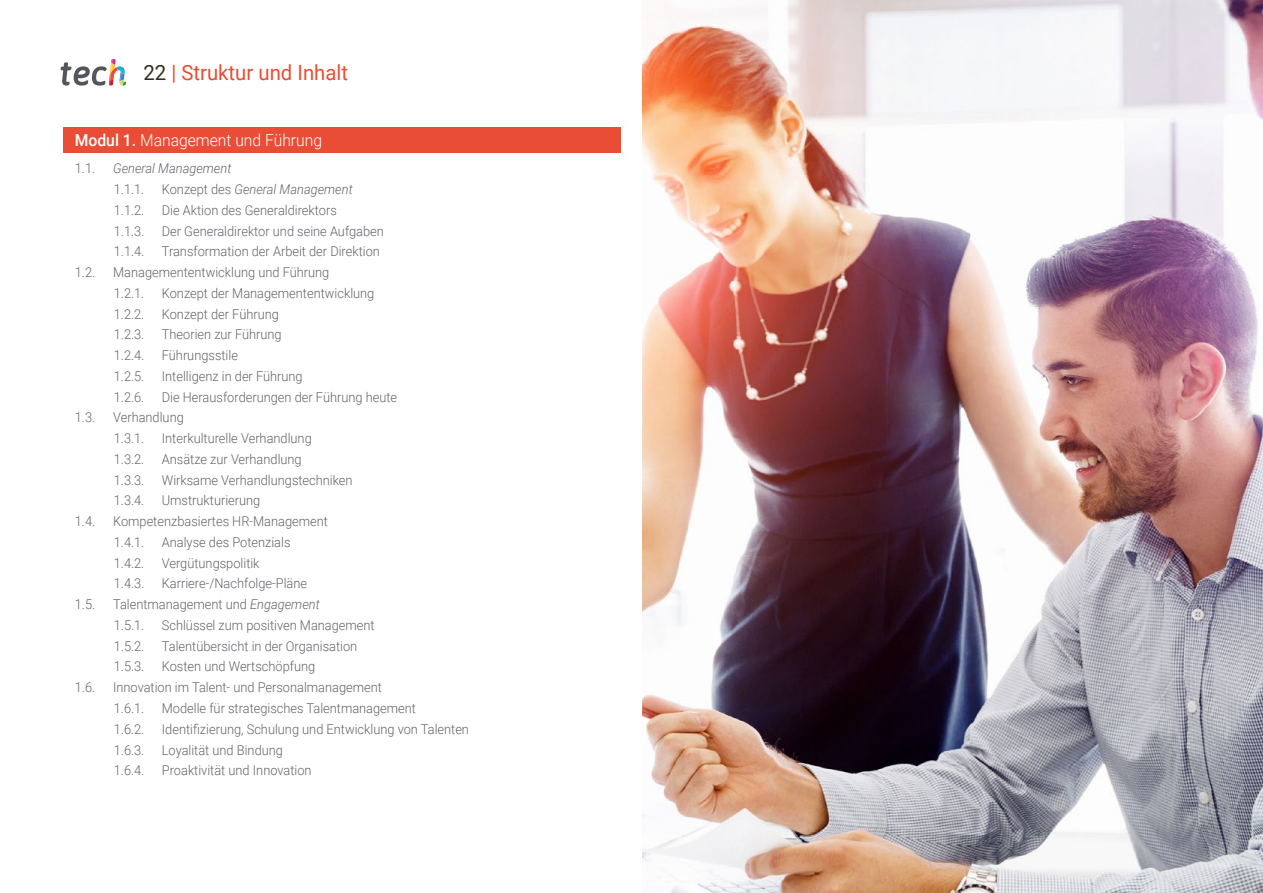
<style>
.page{position:relative;width:1263px;height:893px;background:#fff}
.page>*{position:absolute;margin:0;border:0;box-sizing:border-box;transform-origin:0 0}
.t1{font:21px "Roboto";color:#e94d35}
.t2{font:300 16.5px "Roboto";color:#fff;scale:.95 1}
.t3{font:300 13.5px/20.7px "Roboto";color:#61646a;scale:.95 1}
.t4{font:italic 300 13.5px "Roboto";color:#61646a;scale:.95 1}
.s1{color:#312e20}
.s2{font-weight:500}
.s3{font-style:normal}
.s4{font-style:italic}
</style>
<div class="page">
<img style="left:642px;top:0;width:621px;height:893px">
<svg style="left:61px;top:59px;width:65px;height:27px"></svg>
<div style="left:64px;top:128px;width:557px;height:25px;background:#e94d35"></div>
<h1 class="t1" style="left:144px;top:57px;width:206px"><span class="s1">22</span> | Struktur und Inhalt</h1>
<p class="t2" style="left:75px;top:129px;width:262px"><span class="s2">Modul 1.</span> Management und Führung</p>
<p class="t3" style="left:75px;top:158px;width:23px">1.1.</p>
<p class="t4" style="left:113px;top:159px;width:126px">General Management</p>
<p class="t3" style="left:114px;top:179px;width:34px">1.1.1.</p>
<p class="t4" style="left:162px;top:180px;width:202px"><span class="s3">Konzept des</span> General Management</p>
<p class="t3" style="left:114px;top:199px;width:34px">1.1.2.</p>
<p class="t3" style="left:162px;top:199px;width:186px">Die Aktion des Generaldirektors</p>
<p class="t3" style="left:114px;top:220px;width:34px">1.1.3.</p>
<p class="t3" style="left:162px;top:220px;width:235px">Der Generaldirektor und seine Aufgaben</p>
<p class="t3" style="left:114px;top:241px;width:34px">1.1.4.</p>
<p class="t3" style="left:162px;top:241px;width:231px">Transformation der Arbeit der Direktion</p>
<p class="t3" style="left:75px;top:262px;width:23px">1.2.</p>
<p class="t3" style="left:113px;top:262px;width:229px">Managemententwicklung und Führung<br>1.2.1.</p>
<p class="t3" style="left:162px;top:282px;width:225px">Konzept der Managemententwicklung</p>
<p class="t3" style="left:114px;top:303px;width:34px">1.2.2.</p>
<p class="t3" style="left:162px;top:303px;width:125px">Konzept der Führung</p>
<p class="t3" style="left:114px;top:324px;width:34px">1.2.3.</p>
<p class="t3" style="left:162px;top:324px;width:128px">Theorien zur Führung</p>
<p class="t3" style="left:114px;top:345px;width:34px">1.2.4.</p>
<p class="t3" style="left:162px;top:345px;width:82px">Führungsstile</p>
<p class="t3" style="left:114px;top:365px;width:34px">1.2.5.</p>
<p class="t3" style="left:162px;top:365px;width:150px">Intelligenz in der Führung</p>
<p class="t3" style="left:114px;top:386px;width:34px">1.2.6.</p>
<p class="t3" style="left:162px;top:386px;width:249px">Die Herausforderungen der Führung heute</p>
<p class="t3" style="left:75px;top:407px;width:23px">1.3.</p>
<p class="t3" style="left:113px;top:407px;width:76px">Verhandlung<br>1.3.1.</p>
<p class="t3" style="left:162px;top:428px;width:159px">Interkulturelle Verhandlung</p>
<p class="t3" style="left:114px;top:448px;width:34px">1.3.2.</p>
<p class="t3" style="left:162px;top:448px;width:149px">Ansätze zur Verhandlung</p>
<p class="t3" style="left:114px;top:469px;width:34px">1.3.3.</p>
<p class="t3" style="left:162px;top:469px;width:202px">Wirksame Verhandlungstechniken</p>
<p class="t3" style="left:114px;top:490px;width:34px">1.3.4.</p>
<p class="t3" style="left:162px;top:490px;width:105px">Umstrukturierung</p>
<p class="t3" style="left:75px;top:511px;width:23px">1.4.</p>
<p class="t3" style="left:113px;top:511px;width:228px">Kompetenzbasiertes HR-Management<br>1.4.1.</p>
<p class="t3" style="left:162px;top:531px;width:137px">Analyse des Potenzials</p>
<p class="t3" style="left:114px;top:552px;width:34px">1.4.2.</p>
<p class="t3" style="left:162px;top:552px;width:104px">Vergütungspolitik</p>
<p class="t3" style="left:114px;top:573px;width:34px">1.4.3.</p>
<p class="t3" style="left:162px;top:573px;width:154px">Karriere-/Nachfolge-Pläne</p>
<p class="t3" style="left:75px;top:594px;width:23px">1.5.</p>
<p class="t3" style="left:113px;top:594px;width:219px">Talentmanagement und <span class="s4">Engagement<br></span>1.5.1.</p>
<p class="t3" style="left:162px;top:614px;width:226px">Schlüssel zum positiven Management</p>
<p class="t3" style="left:114px;top:635px;width:34px">1.5.2.</p>
<p class="t3" style="left:162px;top:635px;width:207px">Talentübersicht in der Organisation</p>
<p class="t3" style="left:114px;top:656px;width:34px">1.5.3.</p>
<p class="t3" style="left:162px;top:656px;width:163px">Kosten und Wertschöpfung</p>
<p class="t3" style="left:75px;top:677px;width:23px">1.6.</p>
<p class="t3" style="left:113px;top:677px;width:285px">Innovation im Talent- und Personalmanagement<br>1.6.1.</p>
<p class="t3" style="left:162px;top:697px;width:269px">Modelle für strategisches Talentmanagement</p>
<p class="t3" style="left:114px;top:718px;width:34px">1.6.2.</p>
<p class="t3" style="left:162px;top:718px;width:325px">Identifizierung, Schulung und Entwicklung von Talenten</p>
<p class="t3" style="left:114px;top:739px;width:34px">1.6.3.</p>
<p class="t3" style="left:162px;top:739px;width:129px">Loyalität und Bindung</p>
<p class="t3" style="left:114px;top:760px;width:34px">1.6.4.</p>
<p class="t3" style="left:162px;top:760px;width:159px">Proaktivität und Innovation</p>
</div>
